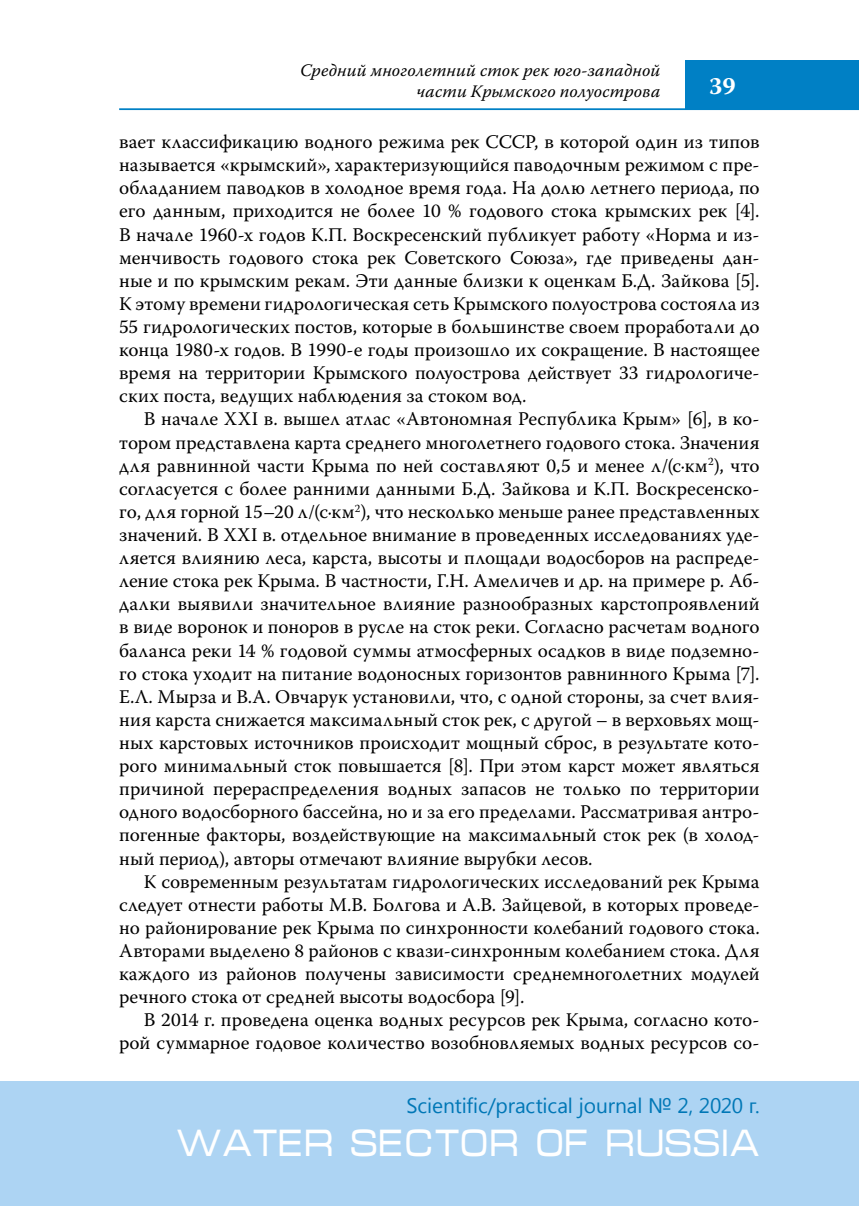
<style>
.page{position:relative;width:859px;height:1206px;background:#fff}
.page>*{position:absolute;margin:0;border:0;box-sizing:border-box;transform-origin:0 0}
.t1{font:38.5px "Micra C";color:#fff;scale:.83 1}
.t2{font:700 24.5px "Warnock Pro";color:#fff}
.t3{font:21px "Segoe UI";letter-spacing:-.005em;color:#0077b6}
.t4{font:19.25px/23.1px "Warnock Pro";color:#000;text-align:justify}
.t5{font:italic 17.5px/21px "Warnock Pro";letter-spacing:.005em;color:#000;text-align:right}
</style>
<div class="page">
<hr style="left:119px;top:108px;width:739px;height:2px;background:#0080c5">
<div style="left:685px;top:60px;width:173px;height:50px;background:#0080c5"></div>
<div style="left:0;top:1081px;width:858px;height:124px;background:#add4f3"></div>
<p class="t5" style="left:300px;top:59px;width:362px">Средний многолетний сток рек юго-западной части Крымского полуострова</p>
<p class="t2" style="left:708px;top:71px;width:28px">39</p>
<p class="t4" style="left:119px;top:130px;width:641px">вает классификацию водного режима рек СССР, в которой один из типов называется «крымский», характеризующийся паводочным режимом с пре&shy;обладанием паводков в холодное время года. На долю летнего периода, по его данным, приходится не более 10 % годового стока крымских рек [4].<br>В начале 1960-х годов К.П. Воскресенский публикует работу «Норма и из&shy;менчивость годового стока рек Советского Союза», где приведены дан&shy;ные и по крымским рекам. Эти данные близки к оценкам Б.Д. Зайкова [5].<br>К этому времени гидрологическая сеть Крымского полуострова состояла из 55 гидрологических постов, которые в большинстве своем проработали до конца 1980-х годов. В 1990-е годы произошло их сокращение. В настоящее время на территории Крымского полуострова действует 33 гидрологиче&shy;ских поста, ведущих наблюдения за стоком вод.</p>
<p class="t4" style="left:119px;top:407px;width:641px;text-indent:25px">В начале XXI в. вышел атлас «Автономная Республика Крым» [6], в ко&shy;тором представлена карта среднего многолетнего годового стока. Значения для равнинной части Крыма по ней составляют 0,5 и менее л/(с·км<sup>2</sup>), что согласуется с более ранними данными Б.Д. Зайкова и К.П. Воскресенско&shy;го, для горной 15–20 л/(с·км<sup>2</sup>), что несколько меньше ранее представленных значений. В XXI в. отдельное внимание в проведенных исследованиях уде&shy;ляется влиянию леса, карста, высоты и площади водосборов на распреде&shy;ление стока рек Крыма. В частности, Г.Н. Амеличев и др. на примере р. Аб&shy;далки выявили значительное влияние разнообразных карстопроявлений в виде воронок и поноров в русле на сток реки. Согласно расчетам водного баланса реки 14 % годовой суммы атмосферных осадков в виде подземно&shy;го стока уходит на питание водоносных горизонтов равнинного Крыма [7].<br>Е.Л. Мырза и В.А. Овчарук установили, что, с одной стороны, за счет влия&shy;ния карста снижается максимальный сток рек, с другой – в верховьях мощ&shy;ных карстовых источников происходит мощный сброс, в результате кото&shy;рого минимальный сток повышается [8]. При этом карст может являться причиной перераспределения водных запасов не только по территории одного водосборного бассейна, но и за его пределами. Рассматривая антро&shy;погенные факторы, воздействующие на максимальный сток рек (в холод&shy;ный период), авторы отмечают влияние вырубки лесов.</p>
<p class="t4" style="left:119px;top:869px;width:641px;text-indent:25px">К современным результатам гидрологических исследований рек Крыма следует отнести работы М.В. Болгова и А.В. Зайцевой, в которых проведе&shy;но районирование рек Крыма по синхронности колебаний годового стока.<br>Авторами выделено 8 районов с квази-синхронным колебанием стока. Для каждого из районов получены зависимости среднемноголетних модулей речного стока от средней высоты водосбора [9].</p>
<p class="t4" style="left:119px;top:1008px;width:641px;text-align:right">В 2014 г. проведена оценка водных ресурсов рек Крыма, согласно кото&shy;рой суммарное годовое количество возобновляемых водных ресурсов со-</p>
<p class="t3" style="left:406px;top:1090px;width:354px">scientific/practical journal № 2, 2020 г.</p>
<h1 class="t1" style="left:175px;top:1126px;width:705px">WATER SECTOR OF RUSSIA</h1>
</div>
